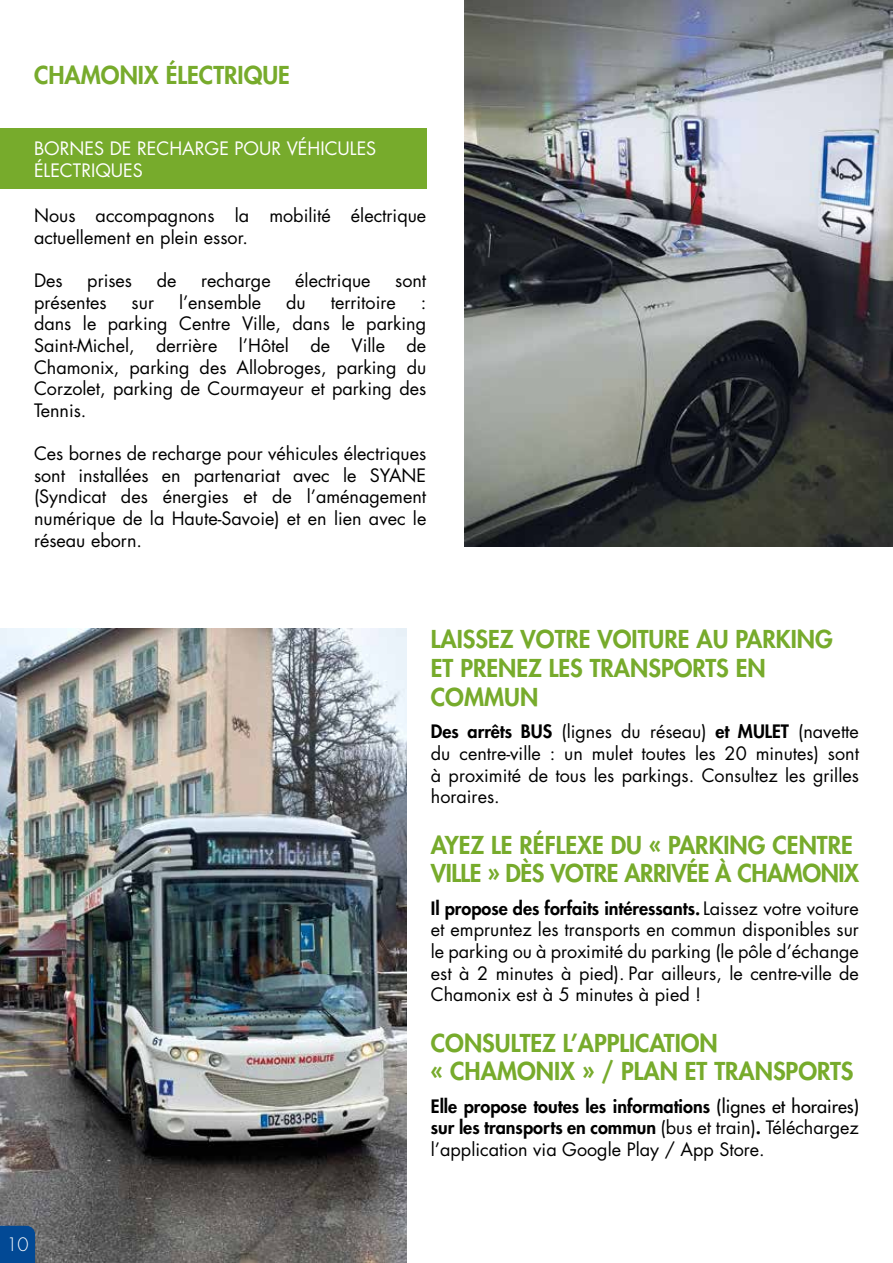
<style>
.page{position:relative;width:893px;height:1263px;background:#fff}
.page>*{position:absolute;margin:0;border:0;box-sizing:border-box;transform-origin:0 0}
.t1{font:800 24px/28.8px "Futura Std";color:#77ab2c}
.t2{font:800 24px/28.8px "Futura Std";letter-spacing:-.02em;color:#77ab2c}
.t3{font:18px/21.6px "Futura Std";color:#000;text-align:justify}
.t4{font:18px/21.6px "Futura Std";color:#fff}
.t5{font:300 18px "Futura Std";color:#fff}
.s1{font-weight:800}
.s2{font-weight:500}
</style>
<div class="page">
<div style="left:0;top:128px;width:426px;height:60px;background:#77ab2c"></div>
<img style="left:0;top:628px;width:407px;height:635px">
<svg style="left:0;top:1226px;width:35px;height:37px"></svg>
<img style="left:465px;top:0;width:428px;height:546px">
<h1 class="t1" style="left:34px;top:60px;width:257px">CHAMONIX ÉLECTRIQUE</h1>
<p class="t4" style="left:34px;top:138px;width:344px">BORNES DE RECHARGE POUR VÉHICULES<br>ÉLECTRIQUES</p>
<p class="t3" style="left:34px;top:205px;width:394px">Nous accompagnons la mobilité électrique actuellement en plein essor.</p>
<p class="t3" style="left:34px;top:270px;width:30px">Des</p>
<p class="t3" style="left:87px;top:270px;width:46px">prises</p>
<p class="t3" style="left:157px;top:270px;width:21px">de</p>
<p class="t3" style="left:201px;top:270px;width:71px">recharge</p>
<p class="t3" style="left:295px;top:270px;width:77px">électrique</p>
<p class="t3" style="left:395px;top:270px;width:33px">sont</p>
<p class="t3" style="left:34px;top:292px;width:74px">présentes</p>
<p class="t3" style="left:132px;top:292px;width:24px">sur</p>
<p class="t3" style="left:179px;top:292px;width:84px">l’ensemble</p>
<p class="t3" style="left:286px;top:292px;width:21px">du</p>
<p class="t3" style="left:331px;top:292px;width:66px">territoire</p>
<p class="t3" style="left:34px;top:292px;width:394px;text-indent:387px">: dans le parking Centre Ville, dans le parking Saint-Michel, derrière l’Hôtel de Ville de Chamonix, parking des Allobroges, parking du Corzolet, parking de Courmayeur et parking des Tennis.</p>
<p class="t3" style="left:34px;top:443px;width:394px">Ces bornes de recharge pour véhicules électriques sont installées en partenariat avec le SYANE (Syndicat des énergies et de l’aménagement numérique de la Haute-Savoie) et en lien avec le réseau eborn.</p>
<p class="t5" style="left:6px;top:1233px;width:24px">10</p>
<h1 class="t1" style="left:431px;top:625px;width:403px">LAISSEZ VOTRE VOITURE AU PARKING<br>ET PRENEZ LES TRANSPORTS EN<br>COMMUN</h1>
<p class="t3" style="left:431px;top:721px;width:430px"><span class="s1">Des arrêts BUS</span> (lignes du réseau) <span class="s1">et MULET</span> (navette du centre-ville : un mulet toutes les 20 minutes) sont à proximité de tous les parkings. Consultez les grilles horaires.</p>
<h1 class="t2" style="left:431px;top:830px;width:430px">AYEZ LE RÉFLEXE DU « PARKING CENTRE<br>VILLE » DÈS VOTRE ARRIVÉE À CHAMONIX</h1>
<p class="t3" style="left:431px;top:897px;width:430px"><span class="s1">Il propose des forfaits intéressants.</span>Laissez votre voiture et empruntez les transports en commun disponibles sur le parking ou à proximité du parking (le pôle d’échange est à 2 minutes à pied). Par ailleurs, le centre-ville de Chamonix est à 5 minutes à pied !</p>
<h1 class="t1" style="left:431px;top:1028px;width:424px">CONSULTEZ L’APPLICATION<br>« CHAMONIX » / PLAN ET TRANSPORTS</h1>
<p class="t3" style="left:431px;top:1095px;width:430px"><span class="s1">Elle propose toutes les informations</span> <span class="s2">(lignes et horaires) </span><span class="s1">sur les transports en commun</span> (bus et train)<span class="s1">.</span> Téléchargez l’application via Google Play / App Store.</p>
</div>
